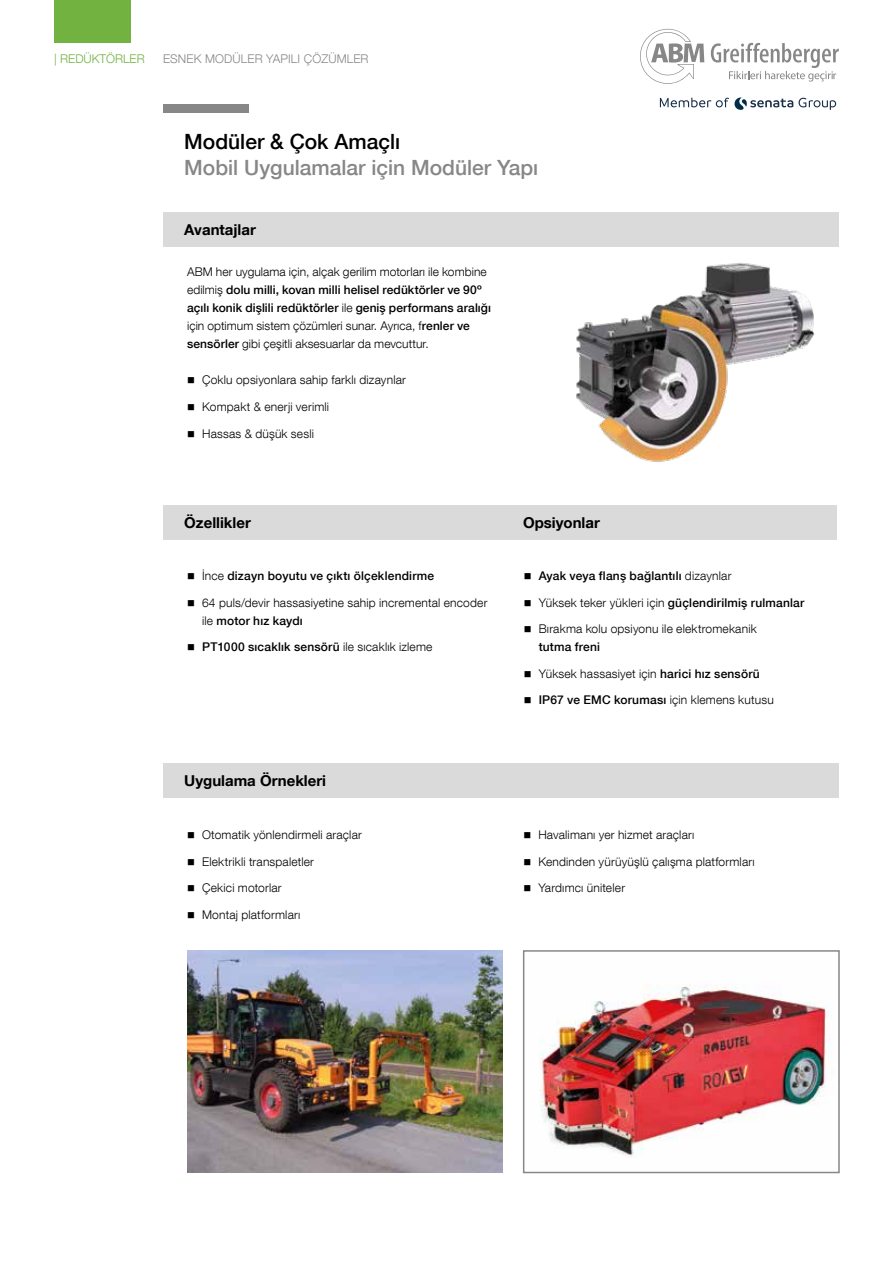
<style>
.page{position:relative;width:893px;height:1263px;background:#fff}
.page>*{position:absolute;margin:0;border:0;box-sizing:border-box;transform-origin:0 0}
.t1{font:500 21px "Helvetica Neue LT Com";color:#878787}
.t2{font:500 21px "Helvetica Neue LT Com";color:#000}
.t3{font:700 15px "Helvetica Neue LT Com";color:#000}
.t4{font:300 12px/18px "Helvetica Neue LT Com";letter-spacing:.015em;color:#000}
.t5{font:500 12px "Helvetica Neue LT Com";letter-spacing:.015em;color:#000}
.t6{font:300 12px "Helvetica Neue LT Com";letter-spacing:.01em;color:#878787}
.t7{font:300 12px "Helvetica Neue LT Com";color:#71b241}
.s1{font-weight:500}
.s2{font-weight:300}
</style>
<div class="page">
<div style="left:54px;top:0;width:77px;height:43px;background:#71b241"></div>
<div style="left:163px;top:213px;width:676px;height:34px;background:#dadada"></div>
<div style="left:163px;top:105px;width:85px;height:8px;background:#878787"></div>
<div style="left:163px;top:506px;width:674px;height:34px;background:#dadada"></div>
<img style="left:576px;top:263px;width:239px;height:199px">
<div style="left:163px;top:764px;width:676px;height:34px;background:#dadada"></div>
<img style="left:539px;top:984px;width:294px;height:174px">
<div style="left:523px;top:950px;width:317px;height:223px;border:2px solid #878787"></div>
<img style="left:187px;top:951px;width:315px;height:221px">
<svg style="left:640px;top:29px;width:199px;height:55px"></svg>
<svg style="left:660px;top:97px;width:176px;height:13px"></svg>
<p class="t7" style="left:54px;top:51px;width:92px">| REDÜKTÖRLER</p>
<p class="t6" style="left:163px;top:51px;width:207px">ESNEK MODÜLER YAPILI ÇÖZÜMLER</p>
<h1 class="t2" style="left:184px;top:129px;width:217px">Modüler &amp; Çok Amaçlı</h1>
<h1 class="t1" style="left:184px;top:154px;width:356px">Mobil Uygulamalar için Modüler Yapı</h1>
<p class="t3" style="left:184px;top:220px;width:73px">Avantajlar</p>
<p class="t4" style="left:187px;top:263px;width:305px">ABM her uygulama için, alçak gerilim motorları ile kombine edilmiş <span class="s1">dolu milli, kovan milli helisel redüktörler ve 90º açılı konik dişlili redüktörler</span> ile <span class="s1">geniş performans aralığı </span>için optimum sistem çözümleri sunar. Ayrıca, f<span class="s1">renler ve sensörler</span> gibi çeşitli aksesuarlar da mevcuttur.</p>
<p class="t4" style="left:202px;top:371px;width:205px">Çoklu opsiyonlara sahip farklı dizaynlar</p>
<p class="t4" style="left:202px;top:397px;width:129px">Kompakt &amp; enerji verimli</p>
<p class="t4" style="left:202px;top:424px;width:113px">Hassas &amp; düşük sesli</p>
<p class="t3" style="left:184px;top:513px;width:68px">Özellikler</p>
<p class="t3" style="left:523px;top:513px;width:78px">Opsiyonlar</p>
<p class="t5" style="left:202px;top:569px;width:234px"><span class="s2">İnce</span> dizayn boyutu ve çıktı ölçeklendirme</p>
<p class="t4" style="left:202px;top:593px;width:287px">64 puls/devir hassasiyetine sahip incremental encoder ile <span class="s1">motor hız kaydı</span></p>
<p class="t5" style="left:202px;top:640px;width:232px">PT1000 sıcaklık sensörü <span class="s2">ile sıcaklık izleme</span></p>
<p class="t3" style="left:184px;top:771px;width:143px">Uygulama Örnekleri</p>
<p class="t4" style="left:202px;top:826px;width:161px">Otomatik yönlendirmeli araçlar</p>
<p class="t4" style="left:202px;top:852px;width:113px">Elektrikli transpaletler</p>
<p class="t4" style="left:202px;top:879px;width:81px">Çekici motorlar</p>
<p class="t4" style="left:202px;top:905px;width:100px">Montaj platformları</p>
<p class="t5" style="left:539px;top:569px;width:194px">Ayak veya flanş bağlantılı <span class="s2">dizaynlar</span></p>
<p class="t5" style="left:539px;top:595px;width:267px"><span class="s2">Yüksek teker yükleri için</span> güçlendirilmiş rulmanlar</p>
<p class="t4" style="left:539px;top:620px;width:220px">Bırakma kolu opsiyonu ile elektromekanik</p>
<p class="t5" style="left:539px;top:640px;width:63px">tutma freni</p>
<p class="t4" style="left:539px;top:664px;width:223px">Yüksek hassasiyet için <span class="s1">harici hız sensörü</span></p>
<p class="t5" style="left:539px;top:693px;width:237px">IP67 ve EMC koruması <span class="s2">için klemens kutusu</span></p>
<p class="t4" style="left:538px;top:826px;width:158px">Havalimanı yer hizmet araçları</p>
<p class="t4" style="left:538px;top:852px;width:218px">Kendinden yürüyüşlü çalışma platformları</p>
<p class="t4" style="left:538px;top:879px;width:88px">Yardımcı üniteler</p>
</div>
